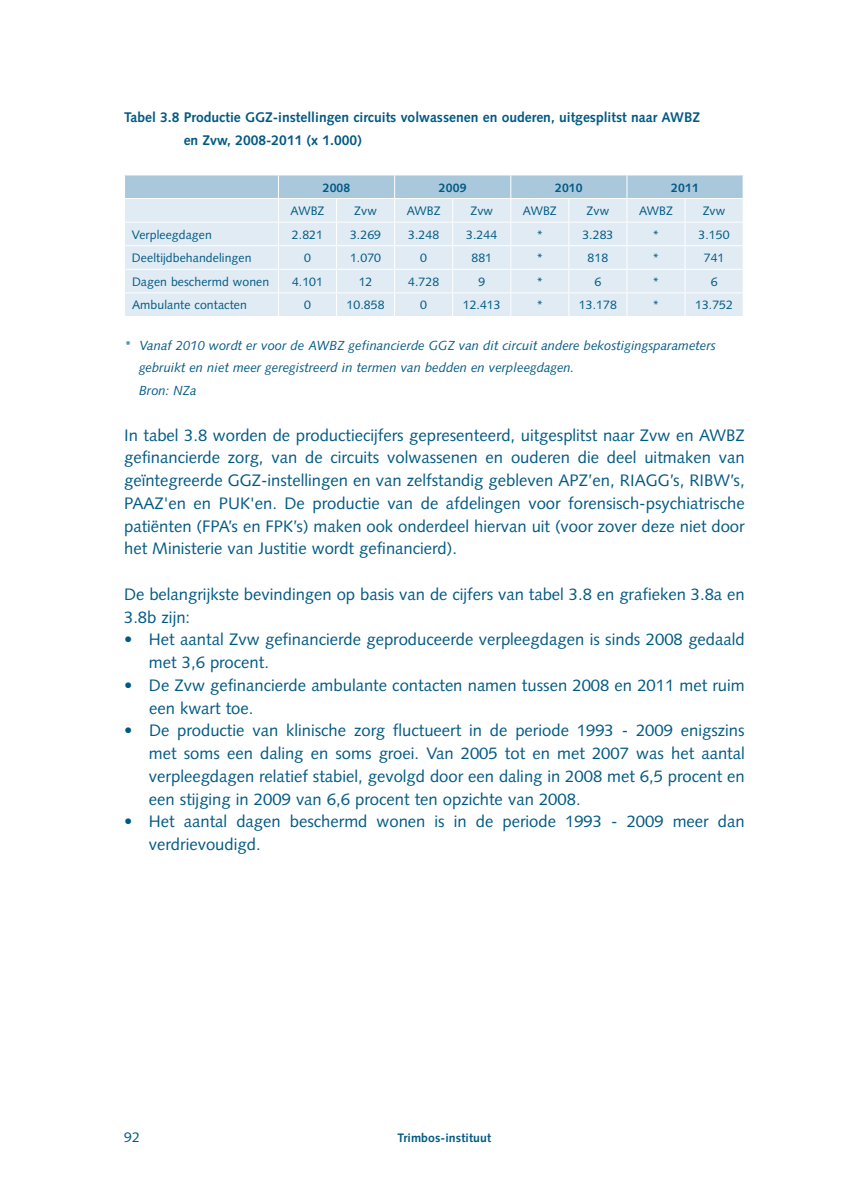
<style>
.page{position:relative;width:844px;height:1191px;background:#fff}
.page>*{position:absolute;margin:0;border:0;box-sizing:border-box;transform-origin:0 0}
.t1{font:16.62px/22.8px "Syntax LT Std";color:#005983}
.t2{font:700 14px/22.8px "Syntax LT Std";color:#005983}
.t3{font:14px "Syntax LT Std";color:#005983}
.t4{font:italic 13.12px/22.8px "Syntax LT Std";color:#005983}
.t5{font:12.25px "Syntax LT Std";letter-spacing:.005em;color:#005983}
.t6{font:700 12.25px "Syntax LT Std";letter-spacing:.005em;color:#005983}
</style>
<div class="page">
<svg style="left:124px;top:175px;width:619px;height:141px;background:#d9e6ef"></svg>
<p class="t2" style="left:184px;top:106px;width:518px;text-indent:-60px">Tabel 3.8 Productie GGZ-instellingen circuits volwassenen en ouderen, uitgesplitst naar AWBZ en Zvw, 2008-2011 (x 1.000)</p>
<p class="t6" style="left:323px;top:180px;width:29px">2008</p>
<p class="t6" style="left:439px;top:180px;width:29px">2009</p>
<p class="t6" style="left:555px;top:180px;width:29px">2010</p>
<p class="t6" style="left:671px;top:180px;width:29px">2011</p>
<p class="t5" style="left:290px;top:204px;width:35px">AWBZ</p>
<p class="t5" style="left:354px;top:204px;width:24px">Zvw</p>
<p class="t5" style="left:406px;top:204px;width:35px">AWBZ</p>
<p class="t5" style="left:470px;top:204px;width:24px">Zvw</p>
<p class="t5" style="left:522px;top:204px;width:35px">AWBZ</p>
<p class="t5" style="left:586px;top:204px;width:24px">Zvw</p>
<p class="t5" style="left:639px;top:204px;width:35px">AWBZ</p>
<p class="t5" style="left:702px;top:204px;width:24px">Zvw</p>
<p class="t5" style="left:132px;top:227px;width:81px">Verpleegdagen</p>
<p class="t5" style="left:292px;top:227px;width:32px">2.821</p>
<p class="t5" style="left:350px;top:227px;width:32px">3.269</p>
<p class="t5" style="left:408px;top:227px;width:32px">3.248</p>
<p class="t5" style="left:466px;top:227px;width:32px">3.244</p>
<p class="t5" style="left:536px;top:227px;width:8px">*</p>
<p class="t5" style="left:582px;top:227px;width:32px">3.283</p>
<p class="t5" style="left:652px;top:227px;width:8px">*</p>
<p class="t5" style="left:698px;top:227px;width:32px">3.150</p>
<p class="t5" style="left:132px;top:251px;width:121px">Deeltijdbehandelingen</p>
<p class="t5" style="left:304px;top:251px;width:8px">0</p>
<p class="t5" style="left:350px;top:251px;width:32px">1.070</p>
<p class="t5" style="left:420px;top:251px;width:8px">0</p>
<p class="t5" style="left:471px;top:251px;width:22px">881</p>
<p class="t5" style="left:536px;top:251px;width:8px">*</p>
<p class="t5" style="left:587px;top:251px;width:22px">818</p>
<p class="t5" style="left:652px;top:251px;width:8px">*</p>
<p class="t5" style="left:703px;top:251px;width:22px">741</p>
<p class="t5" style="left:132px;top:274px;width:139px">Dagen beschermd wonen</p>
<p class="t5" style="left:292px;top:274px;width:32px">4.101</p>
<p class="t5" style="left:358px;top:274px;width:15px">12</p>
<p class="t5" style="left:408px;top:274px;width:32px">4.728</p>
<p class="t5" style="left:478px;top:274px;width:8px">9</p>
<p class="t5" style="left:536px;top:274px;width:8px">*</p>
<p class="t5" style="left:594px;top:274px;width:8px">6</p>
<p class="t5" style="left:652px;top:274px;width:8px">*</p>
<p class="t5" style="left:710px;top:274px;width:8px">6</p>
<p class="t5" style="left:132px;top:298px;width:116px">Ambulante contacten</p>
<p class="t5" style="left:304px;top:298px;width:8px">0</p>
<p class="t5" style="left:346px;top:298px;width:39px">10.858</p>
<p class="t5" style="left:420px;top:298px;width:8px">0</p>
<p class="t5" style="left:462px;top:298px;width:39px">12.413</p>
<p class="t5" style="left:536px;top:298px;width:8px">*</p>
<p class="t5" style="left:578px;top:298px;width:39px">13.178</p>
<p class="t5" style="left:652px;top:298px;width:8px">*</p>
<p class="t5" style="left:695px;top:298px;width:39px">13.752</p>
<p class="t4" style="left:139px;top:334px;width:578px;text-indent:-15px">* Vanaf 2010 wordt er voor de AWBZ gefinancierde GGZ van dit circuit andere bekostigingsparameters gebruikt en niet meer geregistreerd in termen van bedden en verpleegdagen.<br>Bron: NZa</p>
<p class="t1" style="left:124px;top:423px;width:622px;text-align:justify">In tabel 3.8 worden de productiecijfers gepresenteerd, uitgesplitst naar Zvw en AWBZ gefinancierde zorg, van de circuits volwassenen en ouderen die deel uitmaken van geïntegreerde GGZ-instellingen en van zelfstandig gebleven APZ’en, RIAGG’s, RIBW’s, PAAZ'en en PUK'en. De productie van de afdelingen voor forensisch-psychiatrische patiënten (FPA’s en FPK’s) maken ook onderdeel hiervan uit (voor zover deze niet door het Ministerie van Justitie wordt gefinancierd).</p>
<p class="t1" style="left:124px;top:583px;width:622px">De belangrijkste bevindingen op basis van de cijfers van tabel 3.8 en grafieken 3.8a en<br>3.8b zijn:</p>
<p class="t1" style="left:149px;top:628px;width:597px;text-indent:-25px">• Het aantal Zvw gefinancierde geproduceerde verpleegdagen is sinds 2008 gedaald met 3,6 procent.</p>
<p class="t1" style="left:149px;top:674px;width:597px;text-indent:-25px">• De Zvw gefinancierde ambulante contacten namen tussen 2008 en 2011 met ruim een kwart toe.</p>
<p class="t1" style="left:149px;top:719px;width:597px;text-align:justify;text-indent:-25px">• De productie van klinische zorg fluctueert in de periode 1993 - 2009 enigszins met soms een daling en soms groei. Van 2005 tot en met 2007 was het aantal verpleegdagen relatief stabiel, gevolgd door een daling in 2008 met 6,5 procent en een stijging in 2009 van 6,6 procent ten opzichte van 2008.</p>
<p class="t1" style="left:149px;top:810px;width:597px;text-indent:-25px">• Het aantal dagen beschermd wonen is in de periode 1993 - 2009 meer dan verdrievoudigd.</p>
<p class="t3" style="left:124px;top:1129px;width:17px">92</p>
<p class="t6" style="left:397px;top:1131px;width:95px">Trimbos-instituut</p>
</div>
